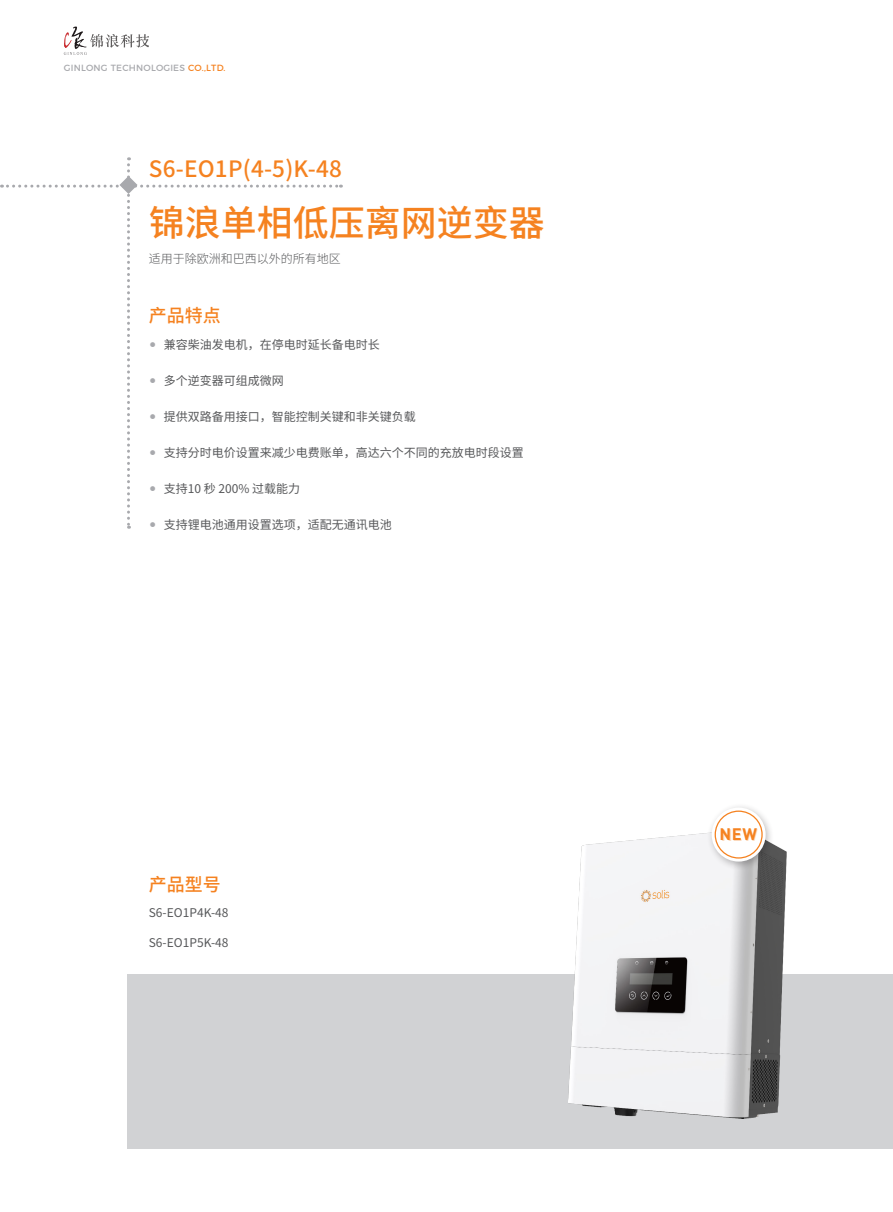
<style>
.page{position:relative;width:893px;height:1212px;background:#fff}
.page>*{position:absolute;margin:0;border:0;box-sizing:border-box;transform-origin:0 0}
.t1{font:500 36px "Source Han Sans SC";color:#f58220}
.t2{font:500 22.5px "Source Han Sans SC";letter-spacing:.01em;color:#f58220}
.t3{font:500 18px "Source Han Sans SC";color:#f58220}
.t4{font:700 16.5px "DIN Pro";color:#f58220}
.t5{font:12px "Source Han Sans SC";color:#57585a}
.t6{font:300 12px "Source Han Sans SC";color:#57585a}
.t7{font:9px "Montserrat";letter-spacing:.025em;color:#a8a9ad}
.s1{color:#f58220}
.s2{color:#a8a9ad}
</style>
<div class="page">
<div style="left:128px;top:974px;width:765px;height:174px;background:#d1d2d4"></div>
<svg style="left:64px;top:27px;width:85px;height:28px"></svg>
<img style="left:568px;top:833px;width:219px;height:285px">
<div style="left:706px;top:803px;width:68px;height:67px;background:#231f20;opacity:.3"></div>
<svg style="left:712px;top:807px;width:54px;height:54px"></svg>
<div style="left:715px;top:811px;width:47px;height:47px;background:#fff;border-radius:50%"></div>
<div style="left:715px;top:810px;width:48px;height:48px;border:1px solid #f58220;border-radius:50%"></div>
<svg style="left:1px;top:157px;width:340px;height:372px"></svg>
<p class="t7" style="left:64px;top:61px;width:163px">GINLONG TECHNOLOGIES <span class="s1">CO.,LTD.</span></p>
<h2 class="t2" style="left:149px;top:156px;width:195px">S6-EO1P(4-5)K-48</h2>
<h1 class="t1" style="left:149px;top:202px;width:397px">锦浪单相低压离网逆变器</h1>
<p class="t6" style="left:149px;top:252px;width:194px">适用于除欧洲和巴西以外的所有地区</p>
<h3 class="t3" style="left:149px;top:305px;width:73px">产品特点</h3>
<p class="t5" style="left:149px;top:337px;width:232px"><span class="s2">•</span> 兼容柴油发电机，在停电时延长备电时长</p>
<p class="t5" style="left:149px;top:373px;width:136px"><span class="s2">•</span> 多个逆变器可组成微网</p>
<p class="t5" style="left:149px;top:409px;width:268px"><span class="s2">•</span> 提供双路备用接口，智能控制关键和非关键负载</p>
<p class="t5" style="left:149px;top:445px;width:376px"><span class="s2">•</span> 支持分时电价设置来减少电费账单，高达六个不同的充放电时段设置</p>
<p class="t5" style="left:149px;top:481px;width:153px"><span class="s2">•</span> 支持10 秒 200% 过载能力</p>
<p class="t5" style="left:149px;top:517px;width:244px"><span class="s2">•</span> 支持锂电池通用设置选项，适配无通讯电池</p>
<h3 class="t3" style="left:149px;top:874px;width:73px">产品型号</h3>
<p class="t5" style="left:149px;top:906px;width:81px">S6-EO1P4K-48</p>
<p class="t5" style="left:149px;top:936px;width:81px">S6-EO1P5K-48</p>
<h3 class="t4" style="left:720px;top:823px;width:39px">NEW</h3>
</div>
